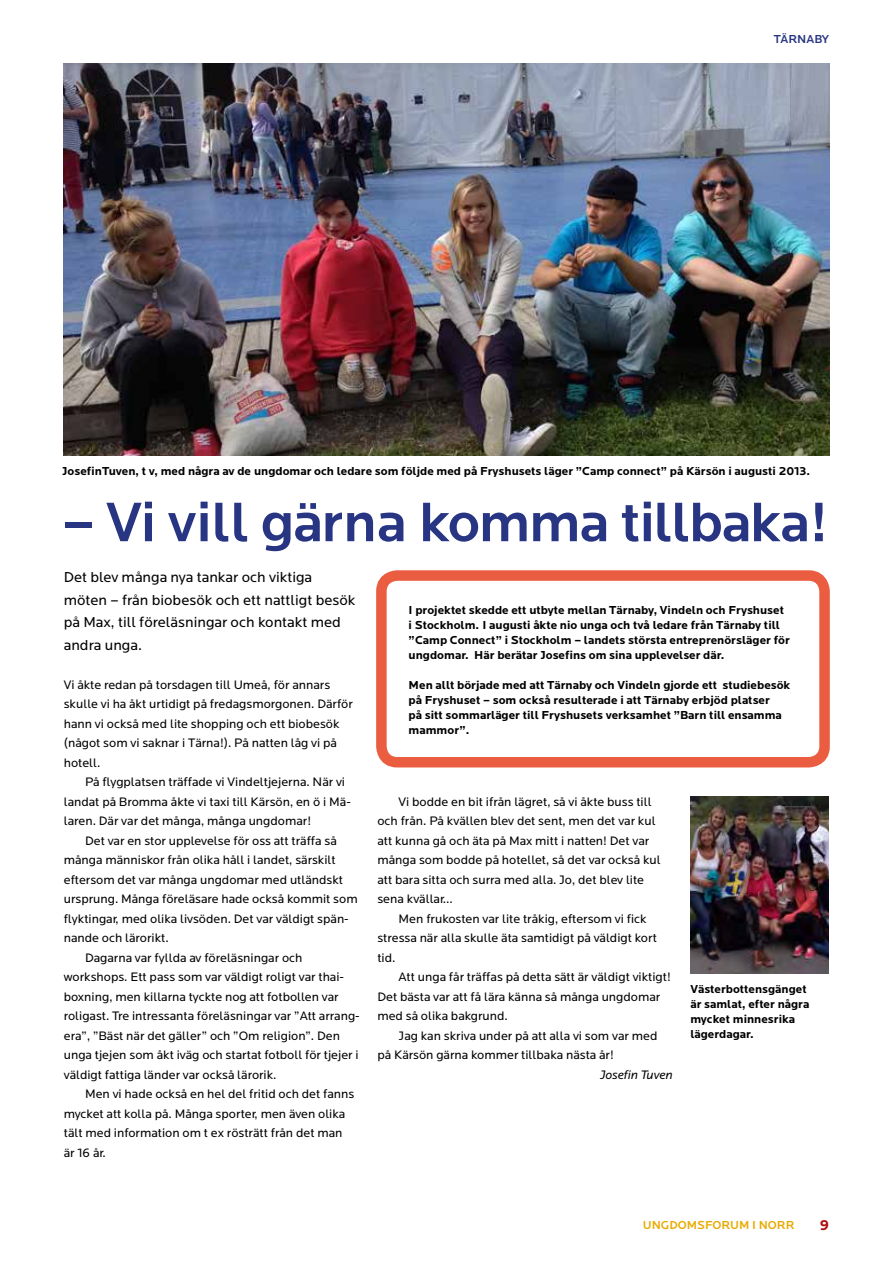
<style>
.page{position:relative;width:893px;height:1263px;background:#fff}
.page>*{position:absolute;margin:0;border:0;box-sizing:border-box;transform-origin:0 0}
.t1{font:500 57.75px "Locator";letter-spacing:-.02em;color:#283583}
.t2{font:15px/22.5px "Locator";color:#000}
.t3{font:700 15px "Locator";color:#b20e10}
.t4{font:12.75px/19.5px "Locator";color:#000}
.t5{font:italic 12.75px "Locator";color:#000}
.t6{font:700 12px/15px "Locator";color:#000}
.t7{font:500 12px "Locator";color:#e9aa00}
.t8{font:500 12px "Locator";color:#283583}
</style>
<div class="page">
<img style="left:64px;top:64px;width:765px;height:391px">
<div style="left:376px;top:570px;width:454px;height:197px;border:10px solid #eb5d40;border-radius:16px"></div>
<img style="left:690px;top:796px;width:138px;height:177px">
<p class="t8" style="left:774px;top:32px;width:57px">TÄRNABY</p>
<p class="t6" style="left:62px;top:463px;width:749px">JosefinTuven, t v, med några av de ungdomar och ledare som följde med på Fryshusets läger ”Camp connect” på Kärsön i augusti 2013.</p>
<h1 class="t1" style="left:62px;top:490px;width:767px">– VI VILL GÄRNA KOMMA TILLBAKA!</h1>
<p class="t2" style="left:64px;top:566px;width:293px">Det blev många nya tankar och viktiga möten – från biobesök och ett nattligt besök på Max, till föreläsningar och kontakt med andra unga.</p>
<p class="t4" style="left:64px;top:675px;width:291px">Vi åkte redan på torsdagen till Umeå, för annars skulle vi ha åkt urtidigt på fredagsmorgonen. Därför hann vi också med lite shopping och ett biobesök (något som vi saknar i Tärna!). På natten låg vi på hotell.</p>
<p class="t4" style="left:64px;top:772px;width:289px;text-indent:21px">På flygplatsen träffade vi Vindeltjejerna. När vi landat på Bromma åkte vi taxi till Kärsön, en ö i Mä&shy;laren. Där var det många, många ungdomar!</p>
<p class="t4" style="left:85px;top:831px;width:253px">Det var en stor upplevelse för oss att träffa så</p>
<p class="t4" style="left:64px;top:850px;width:273px">många människor från olika håll i landet, särskilt</p>
<p class="t4" style="left:64px;top:870px;width:281px">eftersom det var många ungdomar med utländskt</p>
<p class="t4" style="left:64px;top:889px;width:295px">ursprung. Många föreläsare hade också kommit som</p>
<p class="t4" style="left:64px;top:909px;width:287px">flyktingar, med olika livsöden. Det var väldigt spän-</p>
<p class="t4" style="left:64px;top:928px;width:106px">nande och lärorikt.</p>
<p class="t4" style="left:85px;top:948px;width:219px">Dagarna var fyllda av föreläsningar och</p>
<p class="t4" style="left:64px;top:967px;width:282px">workshops. Ett pass som var väldigt roligt var thai-</p>
<p class="t4" style="left:64px;top:987px;width:276px">boxning, men killarna tyckte nog att fotbollen var</p>
<p class="t4" style="left:64px;top:1006px;width:297px">roligast. Tre intressanta föreläsningar var ”Att arrang-</p>
<p class="t4" style="left:64px;top:1026px;width:278px">era”, ”Bäst när det gäller” och ”Om religion”. Den</p>
<p class="t4" style="left:64px;top:1045px;width:296px">unga tjejen som åkt iväg och startat fotboll för tjejer i</p>
<p class="t4" style="left:64px;top:1065px;width:214px">väldigt fattiga länder var också lärorik.</p>
<p class="t4" style="left:85px;top:1084px;width:271px">Men vi hade också en hel del fritid och det fanns</p>
<p class="t4" style="left:64px;top:1104px;width:283px">mycket att kolla på. Många sporter, men även olika</p>
<p class="t4" style="left:64px;top:1123px;width:280px">tält med information om t ex rösträtt från det man</p>
<p class="t4" style="left:64px;top:1143px;width:43px">är 16 år.</p>
<p class="t6" style="left:409px;top:603px;width:383px">I projektet skedde ett utbyte mellan Tärnaby, Vindeln och Fryshuset i Stockholm. I augusti åkte nio unga och två ledare från Tärnaby till ”Camp Connect” i Stockholm – landets största entreprenörsläger för ungdomar. Här berätar Josefins om sina upplevelser där.</p>
<p class="t6" style="left:409px;top:678px;width:383px">Men allt började med att Tärnaby och Vindeln gjorde ett studiebesök på Fryshuset – som också resulterade i att Tärnaby erbjöd platser<br>på sitt sommarläger till Fryshusets verksamhet ”Barn till ensamma mammor”.</p>
<p class="t4" style="left:377px;top:792px;width:285px;text-indent:21px">Vi bodde en bit ifrån lägret, så vi åkte buss till och från. På kvällen blev det sent, men det var kul att kunna gå och äta på Max mitt i natten! Det var många som bodde på hotellet, så det var också kul att bara sitta och surra med alla. Jo, det blev lite sena kvällar…</p>
<p class="t4" style="left:377px;top:909px;width:281px;text-indent:21px">Men frukosten var lite tråkig, eftersom vi fick stressa när alla skulle äta samtidigt på väldigt kort tid.</p>
<p class="t4" style="left:377px;top:968px;width:295px;text-indent:21px">Att unga får träffas på detta sätt är väldigt viktigt!<br>Det bästa var att få lära känna så många ungdomar med så olika bakgrund.</p>
<p class="t4" style="left:377px;top:1026px;width:281px;text-indent:21px">Jag kan skriva under på att alla vi som var med på Kärsön gärna kommer tillbaka nästa år!</p>
<p class="t5" style="left:600px;top:1068px;width:74px">Josefin Tuven</p>
<p class="t6" style="left:690px;top:982px;width:121px">Västerbottensgänget är samlat, efter några mycket minnesrika lägerdagar.</p>
<p class="t7" style="left:643px;top:1219px;width:153px">UNGDOMSFORU M I NORR</p>
<p class="t3" style="left:820px;top:1216px;width:11px">9</p>
</div>
